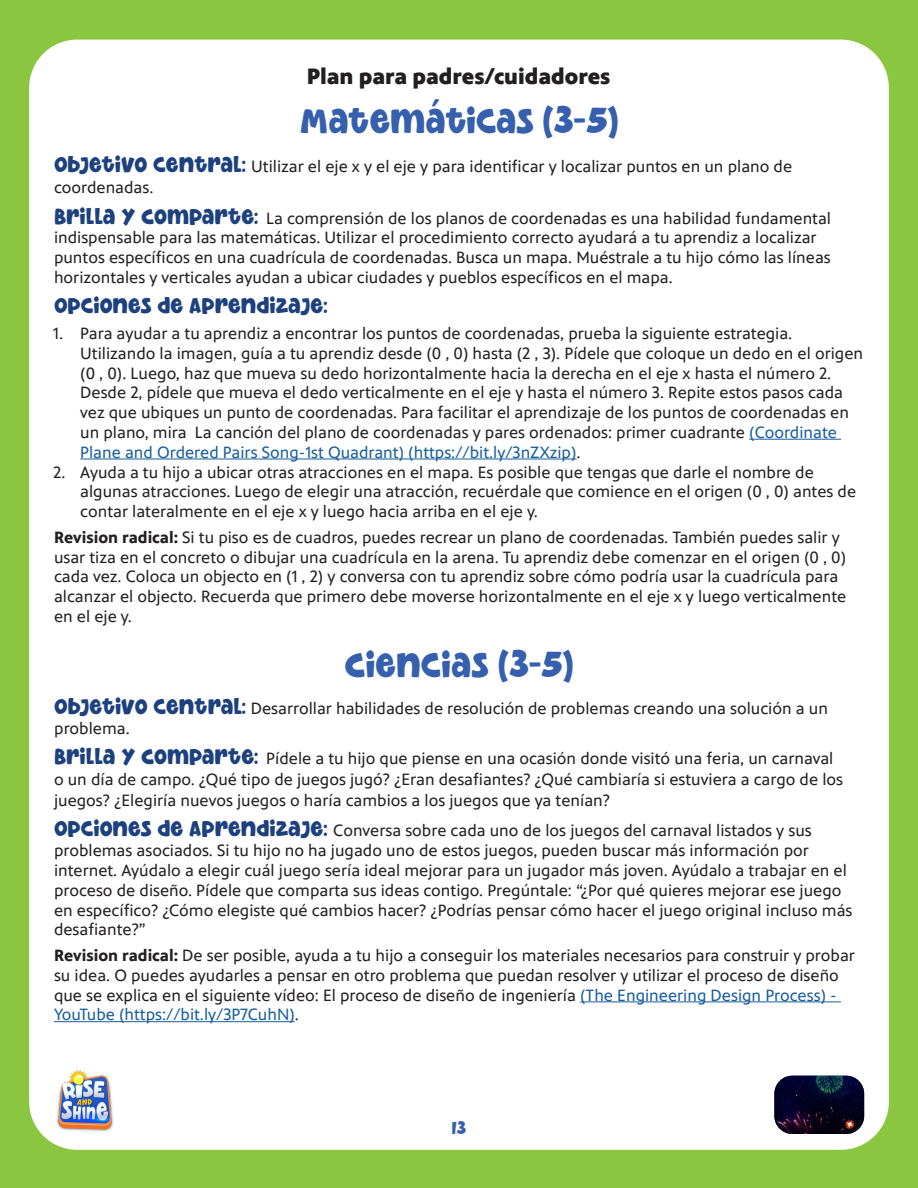
<style>
.page{position:relative;width:918px;height:1188px;background:#8bc640}
.page>*{position:absolute;margin:0;border:0;box-sizing:border-box;transform-origin:0 0}
.Smaller_Header{font:36px "Kidsbar";color:#3660ad}
.Smaller_Header-2{font:900 22.5px "PBS Sans";color:#231f20}
.Smaller_Header-3{font:22.5px "Kidsbar";color:#1c417e}
.t1{font:18px "Kidsbar";color:#3660ad}
.Body{font:16.5px/19.8px "PBS Sans";color:#231f20}
.Smaller_Header-4{font:16.5px/19.8px "PBS Sans";color:#231f20}
.s1{font-size:37.95px}
.s2{font-family:"Kidsbar";font-size:22.5px;color:#1c417e}
.s3{font-family:"Kidsbar";font-size:22.5px;color:#1a417e}
.s4{color:#175d9e}
.s5{font-weight:700}
</style>
<div class="page">
<div style="left:29px;top:40px;width:860px;height:1110px;background:#fff;border-radius:48px"></div>
<img style="left:56px;top:1071px;width:58px;height:61px">
<hr style="left:580px;top:1001px;width:261px;height:1px;background:#175d9e">
<hr style="left:54px;top:1021px;width:241px;height:1px;background:#175d9e">
<hr style="left:749px;top:439px;width:92px;height:1px;background:#175d9e">
<hr style="left:80px;top:459px;width:497px;height:1px;background:#175d9e">
<img style="left:774px;top:1076px;width:90px;height:58px">
<p class="Smaller_Header-2" style="left:307px;top:64px;width:305px">Plan para padres/cuidadores</p>
<p class="Smaller_Header" style="left:300px;top:98px;width:320px">MATEMÁTICAS <span class="s1">(3-5)</span></p>
<p class="Body" style="left:54px;top:157px;width:740px;line-height:21px"><span class="s2">OBJETIVO CENTRAL:</span> Utilizar el eje x y el eje y para identificar y localizar puntos en un plano de coordenadas.</p>
<p class="Body" style="left:54px;top:208px;width:779px"><span class="s2">BRILLA Y COMPARTE</span><span class="s3">:</span> La comprensión de los planos de coordenadas es una habilidad fundamental indispensable para las matemáticas. Utilizar el procedimiento correcto ayudará a tu aprendiz a localizar puntos específicos en una cuadrícula de coordenadas. Busca un mapa. Muéstrale a tu hijo cómo las líneas horizontales y verticales ayudan a ubicar ciudades y pueblos específicos en el mapa.</p>
<p class="Smaller_Header-3" style="left:54px;top:292px;width:275px">OPCIONES DE APRENDIZAJE:</p>
<p class="Smaller_Header-4" style="left:80px;top:324px;width:784px;text-indent:-27px">1. Para ayudar a tu aprendiz a encontrar los puntos de coordenadas, prueba la siguiente estrategia.<br>Utilizando la imagen, guía a tu aprendiz desde (0 , 0) hasta (2 , 3). Pídele que coloque un dedo en el origen (0 , 0). Luego, haz que mueva su dedo horizontalmente hacia la derecha en el eje x hasta el número 2.<br>Desde 2, pídele que mueva el dedo verticalmente en el eje y hasta el número 3. Repite estos pasos cada vez que ubiques un punto de coordenadas. Para facilitar el aprendizaje de los puntos de coordenadas en un plano, mira La canción del plano de coordenadas y pares ordenados: primer cuadrante <span class="s4">(Coordinate Plane and Ordered Pairs Song-1st Quadrant) (https://bit.ly/3nZXzip)</span>.</p>
<p class="Smaller_Header-4" style="left:80px;top:462px;width:778px;text-indent:-27px">2. Ayuda a tu hijo a ubicar otras atracciones en el mapa. Es posible que tengas que darle el nombre de algunas atracciones. Luego de elegir una atracción, recuérdale que comience en el origen (0 , 0) antes de contar lateralmente en el eje x y luego hacia arriba en el eje y.</p>
<p class="Body" style="left:54px;top:527px;width:794px"><span class="s5">Revision radical:</span> Si tu piso es de cuadros, puedes recrear un plano de coordenadas. También puedes salir y usar tiza en el concreto o dibujar una cuadrícula en la arena. Tu aprendiz debe comenzar en el origen (0 , 0) cada vez. Coloca un objecto en (1 , 2) y conversa con tu aprendiz sobre cómo podría usar la cuadrícula para alcanzar el objecto. Recuerda que primero debe moverse horizontalmente en el eje x y luego verticalmente en el eje y.</p>
<p class="Smaller_Header" style="left:344px;top:643px;width:231px">CIENCIAS <span class="s1">(3-5)</span></p>
<p class="Body" style="left:54px;top:699px;width:775px"><span class="s2">OBJETIVO CENTRAL:</span> Desarrollar habilidades de resolución de problemas creando una solución a un problema.</p>
<p class="Body" style="left:54px;top:748px;width:791px;line-height:21px"><span class="s2">BRILLA Y COMPARTE</span><span class="s3">:</span> Pídele a tu hijo que piense en una ocasión donde visitó una feria, un carnaval o un día de campo. ¿Qué tipo de juegos jugó? ¿Eran desafiantes? ¿Qué cambiaría si estuviera a cargo de los juegos? ¿Elegiría nuevos juegos o haría cambios a los juegos que ya tenían?</p>
<p class="Smaller_Header-4" style="left:54px;top:821px;width:800px"><span class="s2">OPCIONES DE APRENDIZAJE:</span> Conversa sobre cada uno de los juegos del carnaval listados y sus problemas asociados. Si tu hijo no ha jugado uno de estos juegos, pueden buscar más información por internet. Ayúdalo a elegir cuál juego sería ideal mejorar para un jugador más joven. Ayúdalo a trabajar en el proceso de diseño. Pídele que comparta sus ideas contigo. Pregúntale: “¿Por qué quieres mejorar ese juego en específico? ¿Cómo elegiste qué cambios hacer? ¿Podrías pensar cómo hacer el juego original incluso más desafiante?”</p>
<p class="Body" style="left:54px;top:946px;width:802px"><span class="s5">Revision radical:</span> De ser posible, ayuda a tu hijo a conseguir los materiales necesarios para construir y probar su idea. O puedes ayudarles a pensar en otro problema que puedan resolver y utilizar el proceso de diseño que se explica en el siguiente vídeo: El proceso de diseño de ingeniería <span class="s4">(The Engineering Design Process) - YouTube (https://bit.ly/3P7CuhN)</span>.</p>
<p class="t1" style="left:452px;top:1117px;width:16px">13</p>
</div>
